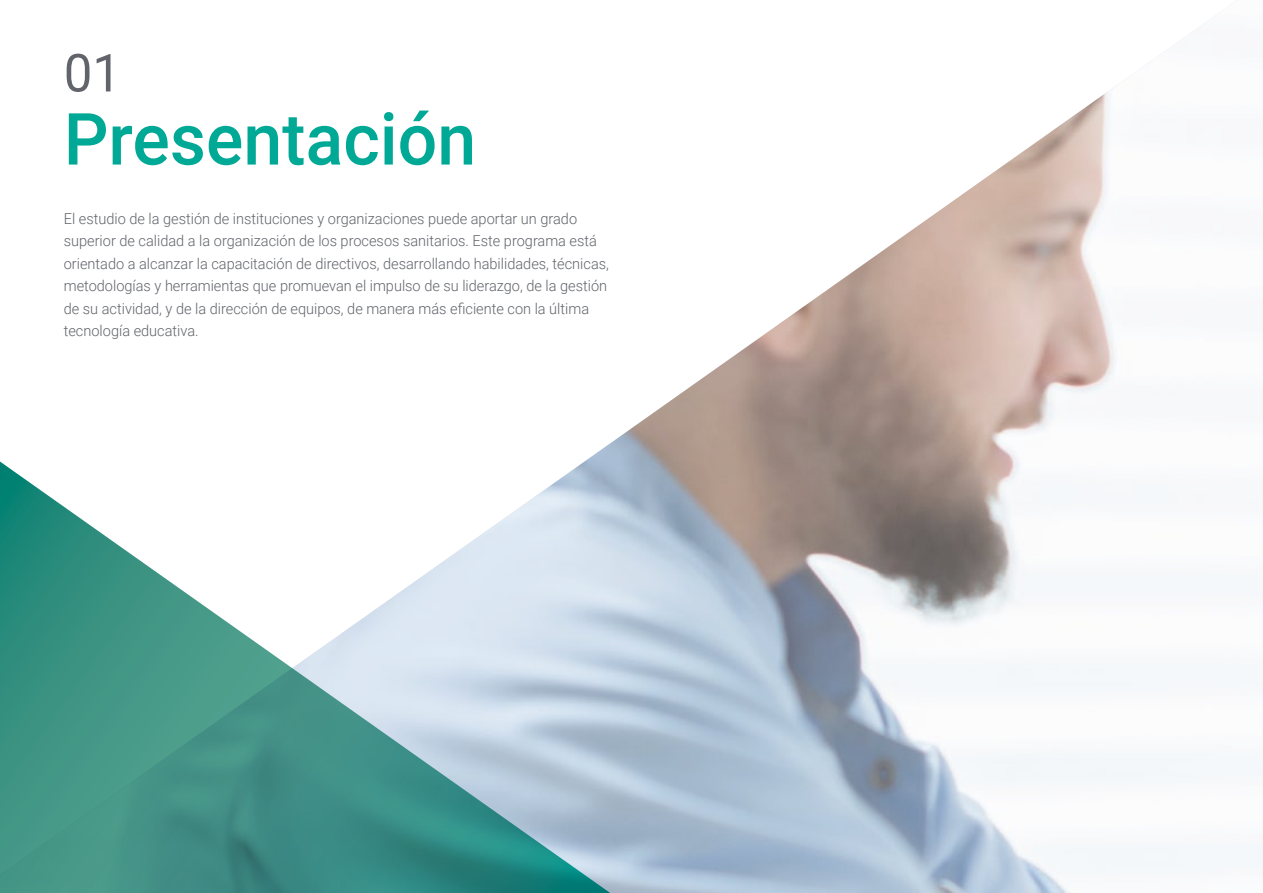
<style>
.page{position:relative;width:1263px;height:893px;background:#fff}
.page>*{position:absolute;margin:0;border:0;box-sizing:border-box;transform-origin:0 0}
.t1{font:500 72px "Roboto";color:#00a996}
.t2{font:52.5px "Roboto";color:#61646a}
.t3{font:300 15px/22.5px "Roboto";color:#61646a}
</style>
<div class="page">
<img style="left:607px;top:20px;width:656px;height:873px">
<svg style="left:0;top:446px;width:640px;height:447px"></svg>
<h2 class="t2" style="left:64px;top:36px;width:59px">01</h2>
<h1 class="t1" style="left:64px;top:89px;width:414px">Presentación</h1>
<p class="t3" style="left:64px;top:207px;width:547px">El estudio de la gestión de instituciones y organizaciones puede aportar un grado superior de calidad a la organización de los procesos sanitarios. Este programa está orientado a alcanzar la capacitación de directivos, desarrollando habilidades, técnicas, metodologías y herramientas que promuevan el impulso de su liderazgo, de la gestión de su actividad, y de la dirección de equipos, de manera más eficiente con la última tecnología educativa.</p>
</div>
